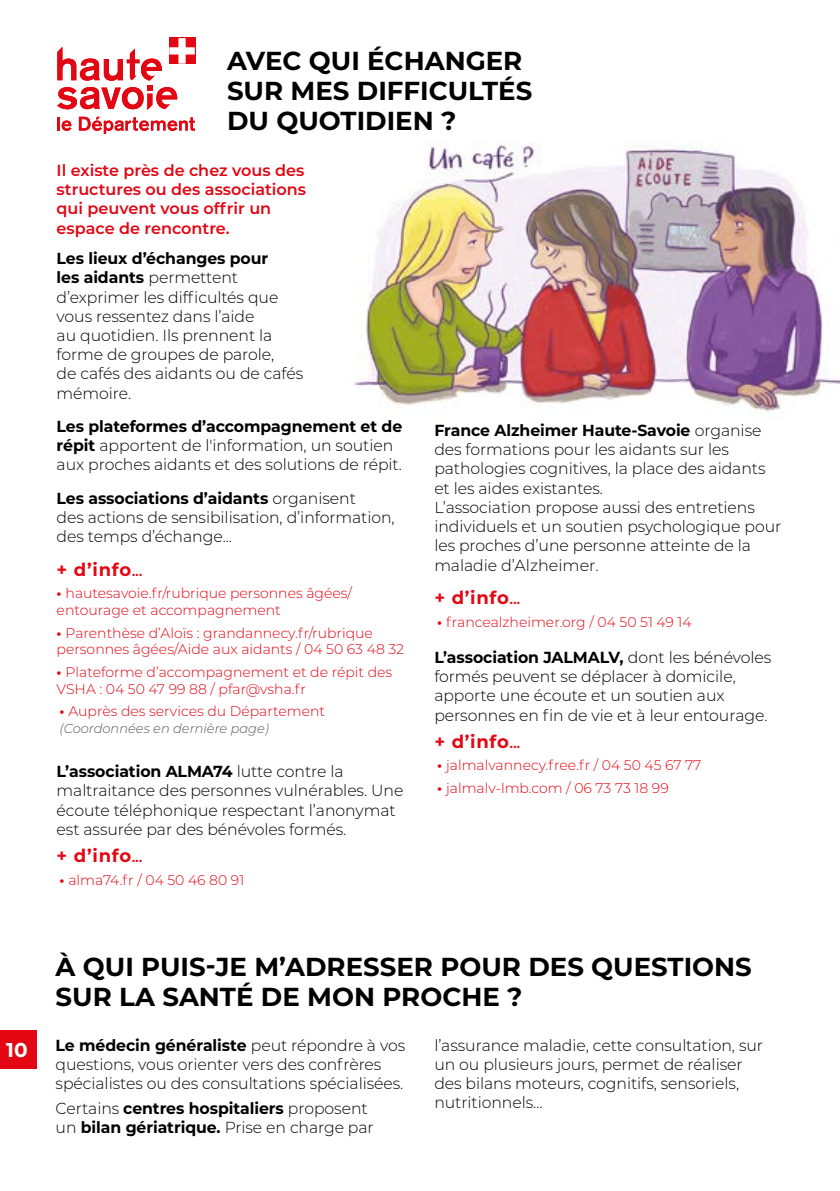
<style>
.page{position:relative;width:840px;height:1191px;background:#fff}
.page>*{position:absolute;margin:0;border:0;box-sizing:border-box;transform-origin:0 0}
.t1{font:700 26px/30px "Montserrat";color:#000}
.t2{font:700 20px "Montserrat";color:#fff}
.t3{font:700 18px "Montserrat";letter-spacing:.04em;color:#e30613}
.t4{font:300 16px/19.2px "Montserrat";letter-spacing:-.005em;color:#000}
.t5{font:600 16px/19.2px "Montserrat";color:#e30613}
.t6{font:700 16px/19.2px "Montserrat";letter-spacing:-.005em;color:#000}
.t7{font:300 14px/16.8px "Montserrat";color:#e30613}
.t8{font:italic 300 13px "Montserrat";color:#575756}
.s1{font-weight:700}
.s2{font-size:12px}
.s3{font-weight:300}
</style>
<div class="page">
<div style="left:0;top:1030px;width:37px;height:39px;background:#e30613"></div>
<img style="left:354px;top:142px;width:485px;height:278px">
<hr style="left:57px;top:117px;width:3px;height:14px;background:#e30613">
<svg style="left:62px;top:120px;width:9px;height:11px"></svg>
<svg style="left:79px;top:117px;width:116px;height:17px"></svg>
<svg style="left:57px;top:38px;width:138px;height:72px"></svg>
<p class="t2" style="left:6px;top:1035px;width:23px">10</p>
<h1 class="t1" style="left:227px;top:44px;width:307px">AVEC QUI ÉCHANGER<br>SUR MES DIFFICULTÉS<br>DU QUOTIDIEN ?</h1>
<p class="t5" style="left:57px;top:160px;width:251px">Il existe près de chez vous des structures ou des associations qui peuvent vous offrir un espace de rencontre.</p>
<p class="t4" style="left:57px;top:248px;width:248px"><span class="s1">Les lieux d’échanges pour<br>les aidants</span> permettent d’exprimer les difficultés que vous ressentez dans l’aide<br>au quotidien. Ils prennent la forme de groupes de parole,<br>de cafés des aidants ou de cafés mémoire.</p>
<p class="t4" style="left:57px;top:416px;width:347px"><span class="s1">Les plateformes d’accompagnement et de répit</span> apportent de l'information, un soutien aux proches aidants et des solutions de répit.</p>
<p class="t4" style="left:57px;top:488px;width:339px"><span class="s1">Les associations d’aidants</span> organisent<br>des actions de sensibilisation, d’information, des temps d’échange...</p>
<p class="t3" style="left:57px;top:556px;width:87px">+ d’info<span class="s2">...</span></p>
<p class="t7" style="left:57px;top:584px;width:297px"><span class="s1">•</span> hautesavoie.fr/rubrique personnes âgées/ entourage et accompagnement</p>
<p class="t7" style="left:57px;top:624px;width:349px"><span class="s1">•</span> Parenthèse d’Aloïs : grandannecy.fr/rubrique personnes âgées/Aide aux aidants / 04 50 63 48 32</p>
<p class="t7" style="left:57px;top:663px;width:337px"><span class="s1">•</span> Plateforme d’accompagnement et de répit des<br>VSHA : 04 50 47 99 88 / pfar@vsha.fr</p>
<p class="t7" style="left:59px;top:702px;width:267px"><span class="s1">•</span> Auprès des services du Département</p>
<p class="t8" style="left:59px;top:719px;width:211px">(Coordonnées en dernière page)</p>
<p class="t4" style="left:57px;top:761px;width:348px"><span class="s1">L’association ALMA74</span> lutte contre la maltraitance des personnes vulnérables. Une écoute téléphonique respectant l’anonymat est assurée par des bénévoles formés.</p>
<p class="t3" style="left:57px;top:842px;width:87px">+ d’info<span class="s2">...</span></p>
<p class="t7" style="left:59px;top:870px;width:186px"><span class="s1">•</span> alma74.fr / 04 50 46 80 91</p>
<p class="t4" style="left:434px;top:420px;width:348px"><span class="s1">France Alzheimer Haute-Savoie</span> organise des formations pour les aidants sur les pathologies cognitives, la place des aidants et les aides existantes.<br>L’association propose aussi des entretiens individuels et un soutien psychologique pour les proches d’une personne atteinte de la maladie d’Alzheimer.</p>
<p class="t3" style="left:434px;top:585px;width:87px">+ d’info<span class="s2">...</span></p>
<p class="t7" style="left:437px;top:613px;width:256px"><span class="s1">•</span> francealzheimer.org / 04 50 51 49 14</p>
<p class="t4" style="left:434px;top:647px;width:338px"><span class="s1">L’association JALMALV,</span> dont les bénévoles formés peuvent se déplacer à domicile, apporte une écoute et un soutien aux personnes en fin de vie et à leur entourage.</p>
<p class="t3" style="left:434px;top:728px;width:87px">+ d’info<span class="s2">...</span></p>
<p class="t7" style="left:437px;top:756px;width:265px"><span class="s1">•</span> jalmalvannecy.free.fr / 04 50 45 67 77</p>
<p class="t7" style="left:437px;top:779px;width:233px"><span class="s1">•</span> jalmalv-lmb.com / 06 73 73 18 99</p>
<h1 class="t1" style="left:56px;top:950px;width:697px">À QUI PUIS-JE M’ADRESSER POUR DES QUESTIONS<br>SUR LA SANTÉ DE MON PROCHE ?</h1>
<p class="t4" style="left:56px;top:1035px;width:351px"><span class="s1">Le médecin généraliste</span> peut répondre à vos questions, vous orienter vers des confrères spécialistes ou des consultations spécialisées.</p>
<p class="t6" style="left:56px;top:1098px;width:319px"><span class="s3">Certains</span> centres hospitaliers <span class="s3">proposent un</span> bilan gériatrique. <span class="s3">Prise en charge par</span></p>
<p class="t4" style="left:434px;top:1035px;width:330px">l’assurance maladie, cette consultation, sur un ou plusieurs jours, permet de réaliser des bilans moteurs, cognitifs, sensoriels, nutritionnels…</p>
</div>
